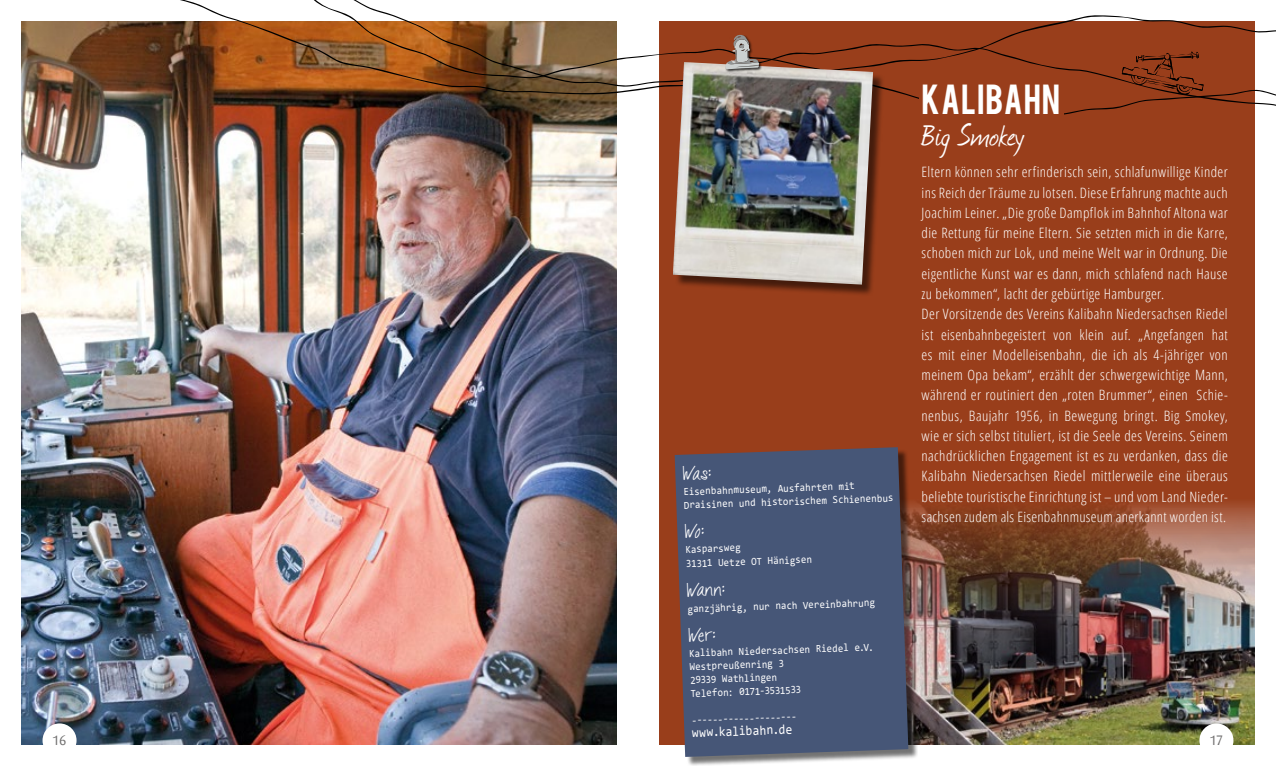
<style>
.page{position:relative;width:1276px;height:766px;background:#fff}
.page>*{position:absolute;margin:0;border:0;box-sizing:border-box;transform-origin:0 0}
.t1{font:36px "Journal";letter-spacing:-.005em;color:#fff}
.t2{font:33px "Bebas";letter-spacing:.025em;color:#fff}
.t3{font:18px "Talkingtothe Moon";color:#fff}
.t4{font:300 14.25px/20.2px "Open Sans Condensed";letter-spacing:.025em;color:#fff;scale:1.04 1}
.t5{font:13.5px "Consolas";color:#fff;scale:.9 1}
.t6{font:13.5px "Barmeno";color:#706f6f}
.t7{font:10.8px/13.4px "Consolas";color:#fff;scale:.9 1}
</style>
<div class="page">
<div style="left:659px;top:21px;width:595px;height:723px;background:#993e1b"></div>
<img style="left:21px;top:21px;width:596px;height:723px">
<img style="left:918px;top:503px;width:336px;height:57px">
<img style="left:918px;top:560px;width:336px;height:184px">
<div style="left:676px;top:449px;width:242px;height:316px;background:#000;opacity:.55"></div>
<svg style="left:674px;top:447px;width:234px;height:309px;background:#495472"></svg>
<div style="left:43px;top:723px;width:34px;height:34px;background:#fff;border-radius:50%"></div>
<div style="left:1199px;top:723px;width:34px;height:34px;background:#fff;border-radius:50%"></div>
<svg style="left:119px;top:0;width:102px;height:95px"></svg>
<svg style="left:221px;top:0;width:1055px;height:116px"></svg>
<div style="left:918px;top:79px;width:145px;height:43px;background:#993e1b"></div>
<svg style="left:1101px;top:21px;width:135px;height:88px"></svg>
<div style="left:675px;top:63px;width:210px;height:233px;background:#000;opacity:.55"></div>
<img style="left:673px;top:62px;width:200px;height:222px">
<div style="left:725px;top:35px;width:36px;height:37px;background:#000;opacity:.75"></div>
<svg style="left:725px;top:35px;width:34px;height:34px"></svg>
<svg style="left:685px;top:523px;width:19px;height:15px"></svg>
<h2 class="t2" style="left:921px;top:76px;width:140px">KALIBAHN</h2>
<h1 class="t1" style="left:921px;top:110px;width:104px">Big Smokey</h1>
<p class="t4" style="left:921px;top:161px;width:296px">Eltern können sehr erfinderisch sein, schlafunwillige Kinder ins Reich der Träume zu lotsen. Diese Erfahrung machte auch Joachim Leiner. „Die große Dampflok im Bahnhof Altona war die Rettung für meine Eltern. Sie setzten mich in die Karre, schoben mich zur Lok, und meine Welt war in Ordnung. Die eigentliche Kunst war es dann, mich schlafend nach Hause zu bekommen“, lacht der gebürtige Hamburger.<br>Der Vorsitzende des Vereins Kalibahn Niedersachsen Riedel ist eisenbahnbegeistert von klein auf. „Angefangen hat es mit einer Modelleisenbahn, die ich als 4-jähriger von meinem Opa bekam“, erzählt der schwergewichtige Mann, während er routiniert den „roten Brummer“, einen Schie&shy;nenbus, Baujahr 1956, in Bewegung bringt. Big Smokey, wie er sich selbst tituliert, ist die Seele des Vereins. Seinem nachdrücklichen Engagement ist es zu verdanken, dass die Kalibahn Niedersachsen Riedel mittlerweile eine überaus beliebte touristische Einrichtung ist – und vom Land Nieder&shy;sachsen zudem als Eisenbahnmuseum anerkannt worden ist.</p>
<p class="t3" style="left:682px;top:463px;width:30px;rotate:-2deg">Was:</p>
<p class="t7" style="left:683px;top:484px;width:234px;rotate:-2deg">Eisenbahnmuseum, Ausfahrten mit<br>Draisinen und historischem Schienenbus</p>
<p class="t7" style="left:685px;top:541px;width:141px;line-height:14.4px;rotate:-2deg">Kasparsweg<br>31311 Uetze OT Hänigsen</p>
<p class="t3" style="left:687px;top:579px;width:39px;rotate:-2deg">Wann:</p>
<p class="t7" style="left:687px;top:602px;width:209px;rotate:-2deg">ganzjährig, nur nach Vereinbahrung</p>
<p class="t3" style="left:688px;top:625px;width:28px;rotate:-2deg">Wer:</p>
<p class="t7" style="left:689px;top:646px;width:206px;rotate:-2deg">Kalibahn Niedersachsen Riedel e.V.<br>Westpreußenring 3<br>29339 Wathlingen<br>Telefon: 0171-3531533</p>
<p class="t7" style="left:691px;top:712px;width:118px;rotate:-2deg">--------------------</p>
<p class="t5" style="left:692px;top:723px;width:113px;rotate:-2deg">www.kalibahn.de</p>
<p class="t6" style="left:53px;top:731px;width:15px">16</p>
<p class="t6" style="left:1209px;top:731px;width:15px">17</p>
</div>
